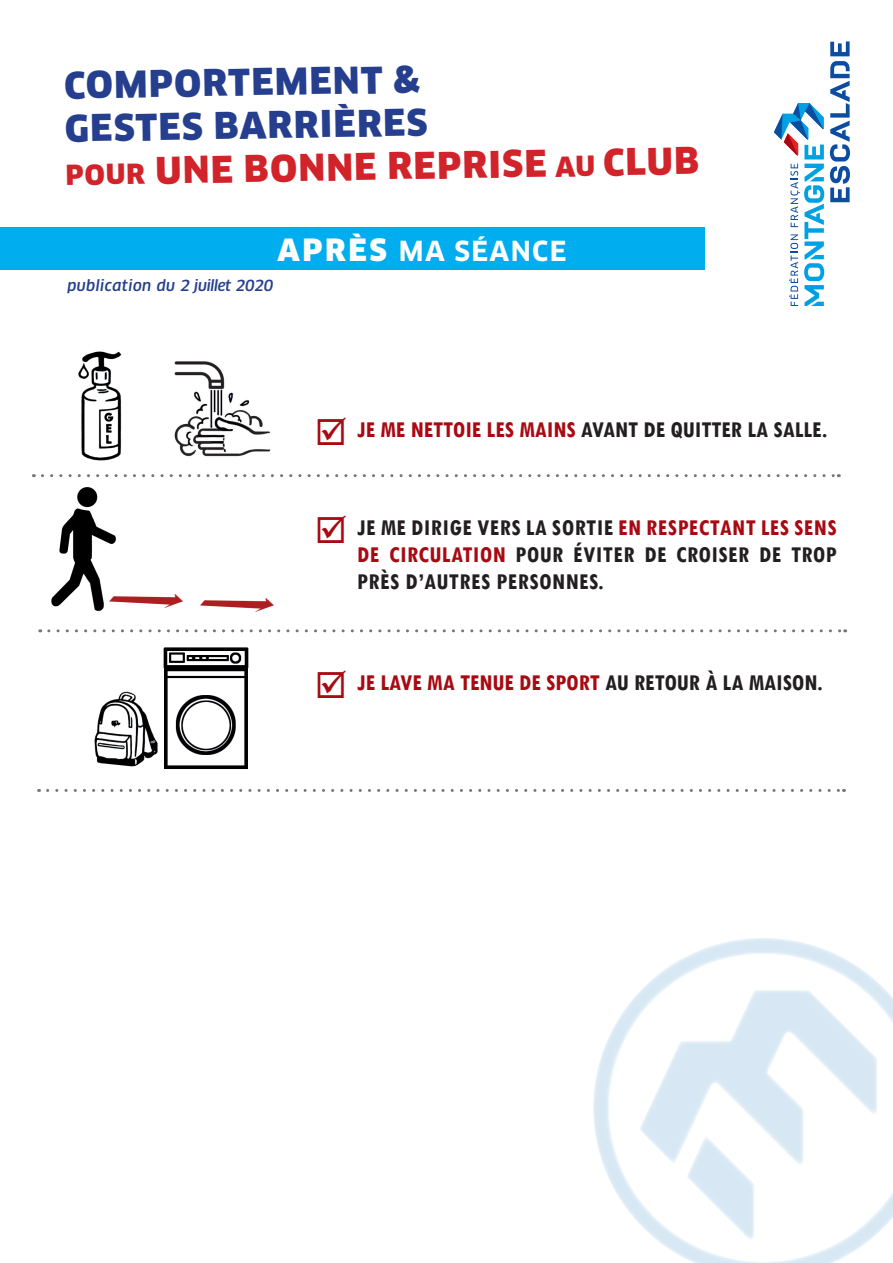
<style>
.page{position:relative;width:893px;height:1263px;background:#fff}
.page>*{position:absolute;margin:0;border:0;box-sizing:border-box;transform-origin:0 0}
.t1{font:900 36px/43.2px "Clan OT";color:#253f8e}
.t2{font:700 27px "Clan OT";letter-spacing:.05em;color:#fff}
.t3{font:700 condensed 24px/27px "Tw Cen";letter-spacing:.02em;color:#231f20;text-align:justify}
.t4{font:700 condensed 24px "Tw Cen";color:#231f20}
.t5{font:700 condensed 24px "Tw Cen";color:#a70a12}
.t6{font:italic 500 15px "Clan OT";letter-spacing:.015em;color:#253f8e}
.s1{font-size:27px;color:#d1232a}
.s2{color:#d1232a}
.s3{font-weight:900;font-size:30px}
.s4{color:#a70a12}
.s5{color:#231f20}
</style>
<div class="page">
<svg style="left:593px;top:938px;width:300px;height:325px"></svg>
<svg style="left:639px;top:990px;width:238px;height:250px"></svg>
<div style="left:0;top:227px;width:705px;height:43px;background:#00aeef"></div>
<svg style="left:830px;top:41px;width:20px;height:161px"></svg>
<svg style="left:774px;top:103px;width:50px;height:203px"></svg>
<svg style="left:42px;top:474px;width:797px;height:3px"></svg>
<svg style="left:49px;top:629px;width:797px;height:3px"></svg>
<svg style="left:48px;top:789px;width:796px;height:3px"></svg>
<img style="left:174px;top:361px;width:97px;height:96px">
<img style="left:51px;top:487px;width:223px;height:125px">
<img style="left:78px;top:351px;width:44px;height:110px">
<img style="left:94px;top:647px;width:155px;height:122px">
<h1 class="t1" style="left:64px;top:64px;width:635px;rotate:-1deg">COMPORTEMENT &amp;<br>GESTES BARRIÈRES<br><span class="s1">POUR</span> <span class="s2">UNE BONNE REPRISE</span> <span class="s1">AU</span> <span class="s2">CLUB</span></h1>
<p class="t2" style="left:278px;top:235px;width:290px"><span class="s3">APRÈS</span> MA SÉANCE</p>
<p class="t6" style="left:67px;top:276px;width:208px">publication du 2 juillet 2020</p>
<p class="t4" style="left:357px;top:415px;width:472px"><span class="s4">JE ME NETTOIE LES MAINS</span> AVANT DE QUITTER LA SALLE.</p>
<p class="t3" style="left:357px;top:514px;width:481px">JE ME DIRIGE VERS LA SORTIE <span class="s4">EN RESPECTANT LES SENS DE CIRCULATION</span> POUR ÉVITER DE CROISER DE TROP PRÈS D’AUTRES PERSONNES.</p>
<p class="t5" style="left:357px;top:667px;width:467px">JE LAVE MA TENUE DE SPORT <span class="s5">AU RETOUR À LA MAISON.</span></p>
</div>
